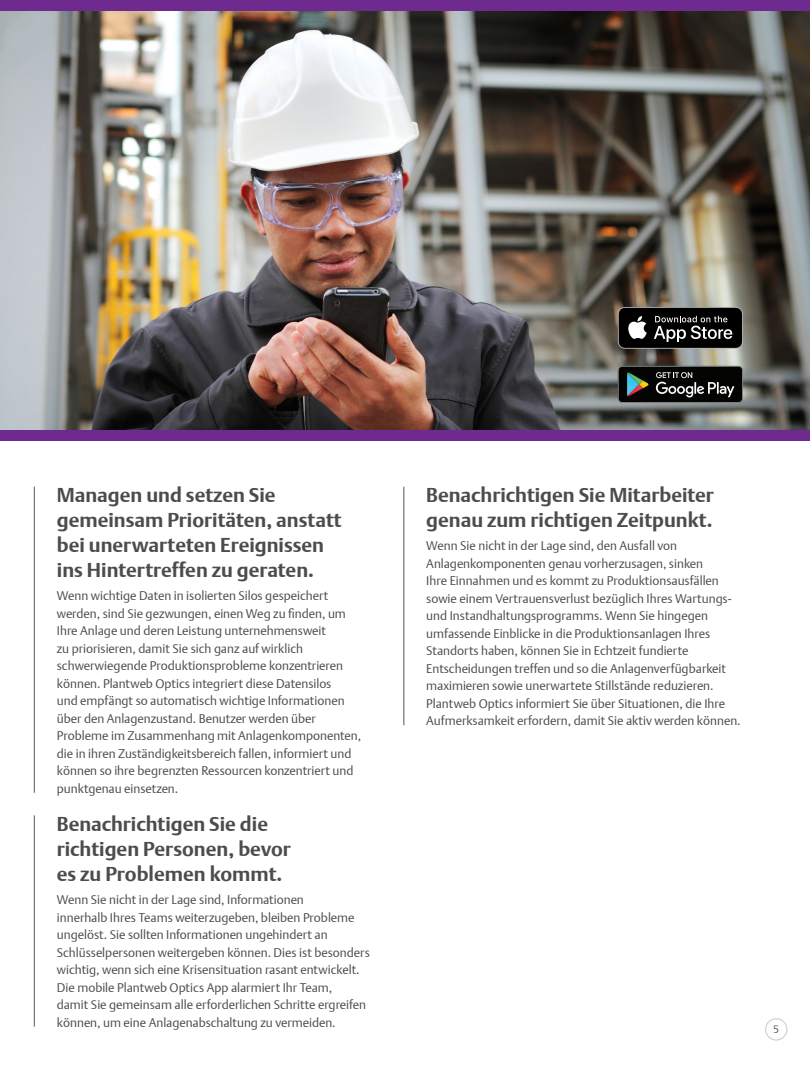
<style>
.page{position:relative;width:810px;height:1080px;background:#fff}
.page>*{position:absolute;margin:0;border:0;box-sizing:border-box;transform-origin:0 0}
.t1{font:700 20px/25px "DTL Argo T";color:#4b4c4d}
.BODY_TECH{font:12.5px/17.5px "DTL Argo T Light";color:#4b4c4d}
.t2{font:10.62px "DTL Argo T Light";color:#4b4c4d}
</style>
<div class="page">
<div style="left:0;top:0;width:810px;height:440px;background:#6e2a8e"></div>
<img style="left:0;top:11px;width:810px;height:418px">
<hr style="left:34px;top:487px;width:1px;height:306px;background:#76787b">
<hr style="left:403px;top:487px;width:1px;height:238px;background:#76787b">
<hr style="left:34px;top:815px;width:1px;height:212px;background:#76787b">
<div style="left:765px;top:1018px;width:23px;height:23px;border:1px solid #d1d2d4;border-radius:50%"></div>
<svg style="left:618px;top:307px;width:125px;height:42px;background:#313131"></svg>
<svg style="left:618px;top:366px;width:125px;height:37px;background:#2a2e2b"></svg>
<p class="t1" style="left:57px;top:482px;width:286px">Managen und setzen Sie gemeinsam Prioritäten, anstatt bei unerwarteten Ereignissen ins Hintertreffen zu geraten.</p>
<p class="BODY_TECH" style="left:57px;top:587px;width:306px">Wenn wichtige Daten in isolierten Silos gespeichert werden, sind Sie gezwungen, einen Weg zu finden, um Ihre Anlage und deren Leistung unternehmensweit<br>zu priorisieren, damit Sie sich ganz auf wirklich schwerwiegende Produktionsprobleme konzentrieren können. Plantweb Optics integriert diese Datensilos<br>und empfängt so automatisch wichtige Informationen über den Anlagenzustand. Benutzer werden über Probleme im Zusammenhang mit Anlagenkomponenten, die in ihren Zuständigkeitsbereich fallen, informiert und können so ihre begrenzten Ressourcen konzentriert und punktgenau einsetzen.</p>
<p class="t1" style="left:57px;top:811px;width:235px">Benachrichtigen Sie die richtigen Personen, bevor es zu Problemen kommt.</p>
<p class="BODY_TECH" style="left:57px;top:891px;width:315px">Wenn Sie nicht in der Lage sind, Informationen<br>innerhalb Ihres Teams weiterzugeben, bleiben Probleme ungelöst. Sie sollten Informationen ungehindert an Schlüsselpersonen weitergeben können. Dies ist besonders wichtig, wenn sich eine Krisensituation rasant entwickelt.<br>Die mobile Plantweb Optics App alarmiert Ihr Team,<br>damit Sie gemeinsam alle erforderlichen Schritte ergreifen können, um eine Anlagenabschaltung zu vermeiden.</p>
<p class="t1" style="left:426px;top:482px;width:289px">Benachrichtigen Sie Mitarbeiter genau zum richtigen Zeitpunkt.</p>
<p class="BODY_TECH" style="left:426px;top:537px;width:316px">Wenn Sie nicht in der Lage sind, den Ausfall von Anlagenkomponenten genau vorherzusagen, sinken<br>Ihre Einnahmen und es kommt zu Produktionsausfällen sowie einem Vertrauensverlust bezüglich Ihres Wartungs&shy;und Instandhaltungsprogramms. Wenn Sie hingegen umfassende Einblicke in die Produktionsanlagen Ihres Standorts haben, können Sie in Echtzeit fundierte Entscheidungen treffen und so die Anlagenverfügbarkeit maximieren sowie unerwartete Stillstände reduzieren.<br>Plantweb Optics informiert Sie über Situationen, die Ihre Aufmerksamkeit erfordern, damit Sie aktiv werden können.</p>
<p class="t2" style="left:773px;top:1023px;width:7px">5</p>
</div>
